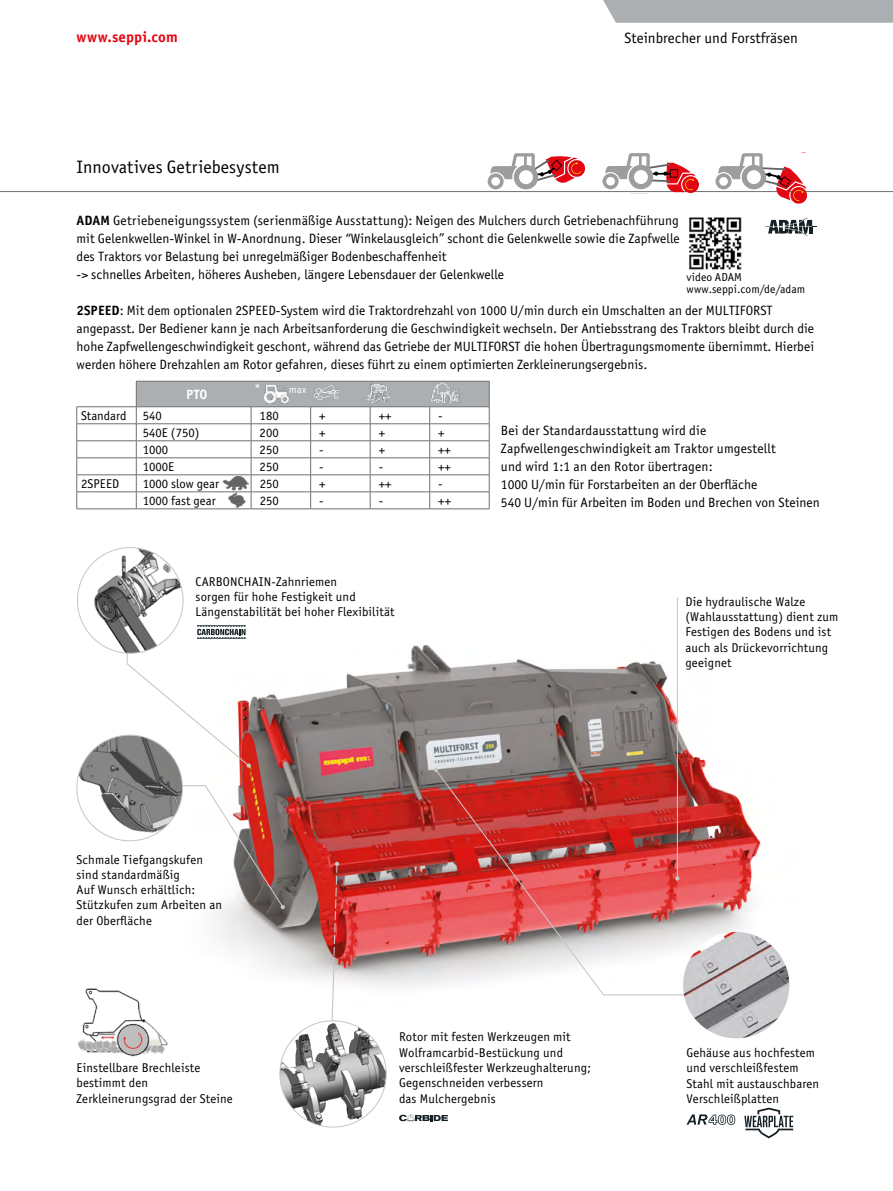
<style>
.page{position:relative;width:893px;height:1191px;background:#fff}
.page>*{position:absolute;margin:0;border:0;box-sizing:border-box;transform-origin:0 0}
.t1{font:18px "Officina Sans Book ITC";color:#000}
.t2{font:15px "Officina Sans Book ITC";color:#000}
.t3{font:15px "Officina Sans Bold ITC";letter-spacing:.005em;color:#e30613}
.t4{font:13.5px/18px "Officina Sans Book ITC";color:#000}
.t5{font:13.5px "Officina Sans Bold ITC";color:#fff}
.t6{font:12.75px/15.3px "Officina Sans Book ITC";letter-spacing:.01em;color:#000}
.t7{font:11.7px/12px "Officina Sans Book ITC";color:#000}
.t8{font:10.5px "Officina Sans Book ITC";color:#fff}
.s1{font-family:"Officina Sans Bold ITC"}
.s2{font-size:13.5px}
</style>
<div class="page">
<div style="left:603px;top:0;width:290px;height:23px;background:#acafb2"></div>
<hr style="left:0;top:191px;width:893px;height:1px;background:#706f6f">
<img style="left:139px;top:645px;width:651px;height:376px">
<hr style="left:677px;top:597px;width:1px;height:281px;background:#c6c6c6">
<img style="left:434px;top:768px;width:305px;height:228px">
<svg style="left:434px;top:767px;width:4px;height:5px"></svg>
<svg style="left:330px;top:861px;width:9px;height:159px"></svg>
<img style="left:683px;top:932px;width:106px;height:106px;border-radius:53px">
<img style="left:280px;top:1020px;width:106px;height:107px;border-radius:53px">
<svg style="left:715px;top:153px;width:93px;height:51px"></svg>
<svg style="left:682px;top:176px;width:17px;height:17px"></svg>
<svg style="left:603px;top:153px;width:93px;height:39px"></svg>
<svg style="left:488px;top:153px;width:98px;height:36px"></svg>
<img style="left:78px;top:978px;width:99px;height:79px">
<svg style="left:744px;top:1107px;width:49px;height:31px"></svg>
<svg style="left:687px;top:1114px;width:48px;height:10px"></svg>
<svg style="left:399px;top:1114px;width:49px;height:7px"></svg>
<svg style="left:765px;top:217px;width:51px;height:18px"></svg>
<svg style="left:142px;top:784px;width:143px;height:125px"></svg>
<img style="left:77px;top:735px;width:105px;height:105px;border-radius:53px">
<svg style="left:126px;top:580px;width:125px;height:187px"></svg>
<img style="left:77px;top:547px;width:106px;height:106px;border-radius:53px">
<hr style="left:77px;top:423px;width:59px;height:1px;background:#706f6f">
<hr style="left:77px;top:440px;width:59px;height:1px;background:#706f6f">
<hr style="left:77px;top:457px;width:59px;height:1px;background:#706f6f">
<hr style="left:77px;top:474px;width:59px;height:1px;background:#706f6f">
<hr style="left:77px;top:491px;width:59px;height:1px;background:#706f6f">
<svg style="left:77px;top:407px;width:1px;height:101px"></svg>
<hr style="left:77px;top:508px;width:59px;height:1px;background:#706f6f">
<hr style="left:136px;top:508px;width:115px;height:1px;background:#706f6f">
<hr style="left:251px;top:508px;width:60px;height:1px;background:#706f6f">
<hr style="left:311px;top:508px;width:59px;height:1px;background:#706f6f">
<hr style="left:370px;top:508px;width:60px;height:1px;background:#706f6f">
<hr style="left:430px;top:508px;width:59px;height:1px;background:#706f6f">
<svg style="left:136px;top:381px;width:354px;height:127px"></svg>
<hr style="left:77px;top:406px;width:59px;height:1px;background:#706f6f">
<hr style="left:136px;top:406px;width:115px;height:1px;background:#706f6f">
<hr style="left:251px;top:406px;width:60px;height:1px;background:#706f6f">
<hr style="left:311px;top:406px;width:59px;height:1px;background:#706f6f">
<hr style="left:370px;top:406px;width:60px;height:1px;background:#706f6f">
<hr style="left:430px;top:406px;width:59px;height:1px;background:#706f6f">
<img style="left:311px;top:372px;width:32px;height:33px;border-radius:16px">
<img style="left:367px;top:380px;width:23px;height:23px">
<img style="left:427px;top:380px;width:25px;height:24px">
<img style="left:446px;top:389px;width:16px;height:16px">
<img style="left:265px;top:385px;width:24px;height:18px">
<img style="left:222px;top:475px;width:29px;height:34px">
<img style="left:689px;top:217px;width:53px;height:53px">
<p class="t3" style="left:77px;top:26px;width:103px">www.seppi.com</p>
<h1 class="t1" style="left:77px;top:155px;width:205px">Innovatives Getriebesystem</h1>
<p class="t2" style="left:624px;top:28px;width:175px">Steinbrecher und Forstfräsen</p>
<p class="t4" style="left:77px;top:211px;width:605px"><span class="s1">ADAM</span> Getriebeneigungssystem (serienmäßige Ausstattung): Neigen des Mulchers durch Getriebenachführung mit Gelenkwellen-Winkel in W-Anordnung. Dieser “Winkelausgleich” schont die Gelenkwelle sowie die Zapfwelle des Traktors vor Belastung bei unregelmäßiger Bodenbeschaffenheit<br>-&gt; schnelles Arbeiten, höheres Ausheben, längere Lebensdauer der Gelenkwelle</p>
<p class="t4" style="left:77px;top:301px;width:739px"><span class="s1">2SPEED</span>: Mit dem optionalen 2SPEED-System wird die Traktordrehzahl von 1000 U/min durch ein Umschalten an der MULTIFORST angepasst. Der Bediener kann je nach Arbeitsanforderung die Geschwindigkeit wechseln. Der Antiebsstrang des Traktors bleibt durch die hohe Zapfwellengeschwindigkeit geschont, während das Getriebe der MULTIFORST die hohen Übertragungsmomente übernimmt. Hierbei werden höhere Drehzahlen am Rotor gefahren, dieses führt zu einem optimierten Zerkleinerungsergebnis.</p>
<p class="t7" style="left:686px;top:271px;width:120px">video ADAM www.seppi.com/de/adam</p>
<p class="t5" style="left:186px;top:385px;width:23px">PTO</p>
<p class="t8" style="left:254px;top:383px;width:54px"><span class="s2">*</span> max</p>
<p class="t6" style="left:81px;top:407px;width:47px">Standard</p>
<p class="t6" style="left:143px;top:407px;width:21px">540</p>
<p class="t6" style="left:260px;top:407px;width:21px">180</p>
<p class="t6" style="left:319px;top:407px;width:8px">+</p>
<p class="t6" style="left:379px;top:407px;width:14px">++</p>
<p class="t6" style="left:438px;top:407px;width:6px">-</p>
<p class="t6" style="left:143px;top:424px;width:58px">540E (750)</p>
<p class="t6" style="left:260px;top:424px;width:21px">200</p>
<p class="t6" style="left:319px;top:424px;width:8px">+</p>
<p class="t6" style="left:379px;top:424px;width:8px">+</p>
<p class="t6" style="left:438px;top:424px;width:8px">+</p>
<p class="t6" style="left:143px;top:441px;width:27px">1000</p>
<p class="t6" style="left:260px;top:441px;width:21px">250</p>
<p class="t6" style="left:319px;top:441px;width:6px">-</p>
<p class="t6" style="left:379px;top:441px;width:8px">+</p>
<p class="t6" style="left:438px;top:441px;width:14px">++</p>
<p class="t6" style="left:143px;top:458px;width:33px">1000E</p>
<p class="t6" style="left:260px;top:458px;width:21px">250</p>
<p class="t6" style="left:319px;top:458px;width:6px">-</p>
<p class="t6" style="left:379px;top:458px;width:6px">-</p>
<p class="t6" style="left:438px;top:458px;width:14px">++</p>
<p class="t6" style="left:81px;top:475px;width:40px">2SPEED</p>
<p class="t6" style="left:143px;top:475px;width:78px">1000 slow gear</p>
<p class="t6" style="left:260px;top:475px;width:21px">250</p>
<p class="t6" style="left:319px;top:475px;width:8px">+</p>
<p class="t6" style="left:379px;top:475px;width:14px">++</p>
<p class="t6" style="left:438px;top:475px;width:6px">-</p>
<p class="t6" style="left:143px;top:492px;width:75px">1000 fast gear</p>
<p class="t6" style="left:260px;top:492px;width:21px">250</p>
<p class="t6" style="left:319px;top:492px;width:6px">-</p>
<p class="t6" style="left:379px;top:492px;width:6px">-</p>
<p class="t6" style="left:438px;top:492px;width:14px">++</p>
<p class="t6" style="left:196px;top:573px;width:200px">CARBONCHAIN-Zahnriemen<br>sorgen für hohe Festigkeit und<br>Längenstabilität bei hoher Flexibilität</p>
<p class="t4" style="left:501px;top:420px;width:320px">Bei der Standardausstattung wird die Zapfwellengeschwindigkeit am Traktor umgestellt<br>und wird 1:1 an den Rotor übertragen:<br>1000 U/min für Forstarbeiten an der Oberfläche<br>540 U/min für Arbeiten im Boden und Brechen von Steinen</p>
<p class="t6" style="left:685px;top:593px;width:155px">Die hydraulische Walze (Wahlausstattung) dient zum<br>Festigen des Bodens und ist auch als Drückevorrichtung geeignet</p>
<p class="t6" style="left:77px;top:851px;width:147px">Schmale Tiefgangskufen sind standardmäßig<br>Auf Wunsch erhältlich:<br>Stützkufen zum Arbeiten an der Oberfläche</p>
<p class="t6" style="left:77px;top:1059px;width:158px">Einstellbare Brechleiste bestimmt den<br>Zerkleinerungsgrad der Steine</p>
<p class="t6" style="left:399px;top:1028px;width:194px">Rotor mit festen Werkzeugen mit<br>Wolframcarbid-Bestückung und verschleißfester Werkzeughalterung;<br>Gegenschneiden verbessern<br>das Mulchergebnis</p>
<p class="t6" style="left:686px;top:1044px;width:134px">Gehäuse aus hochfestem und verschleißfestem<br>Stahl mit austauschbaren<br>Verschleißplatten</p>
</div>
